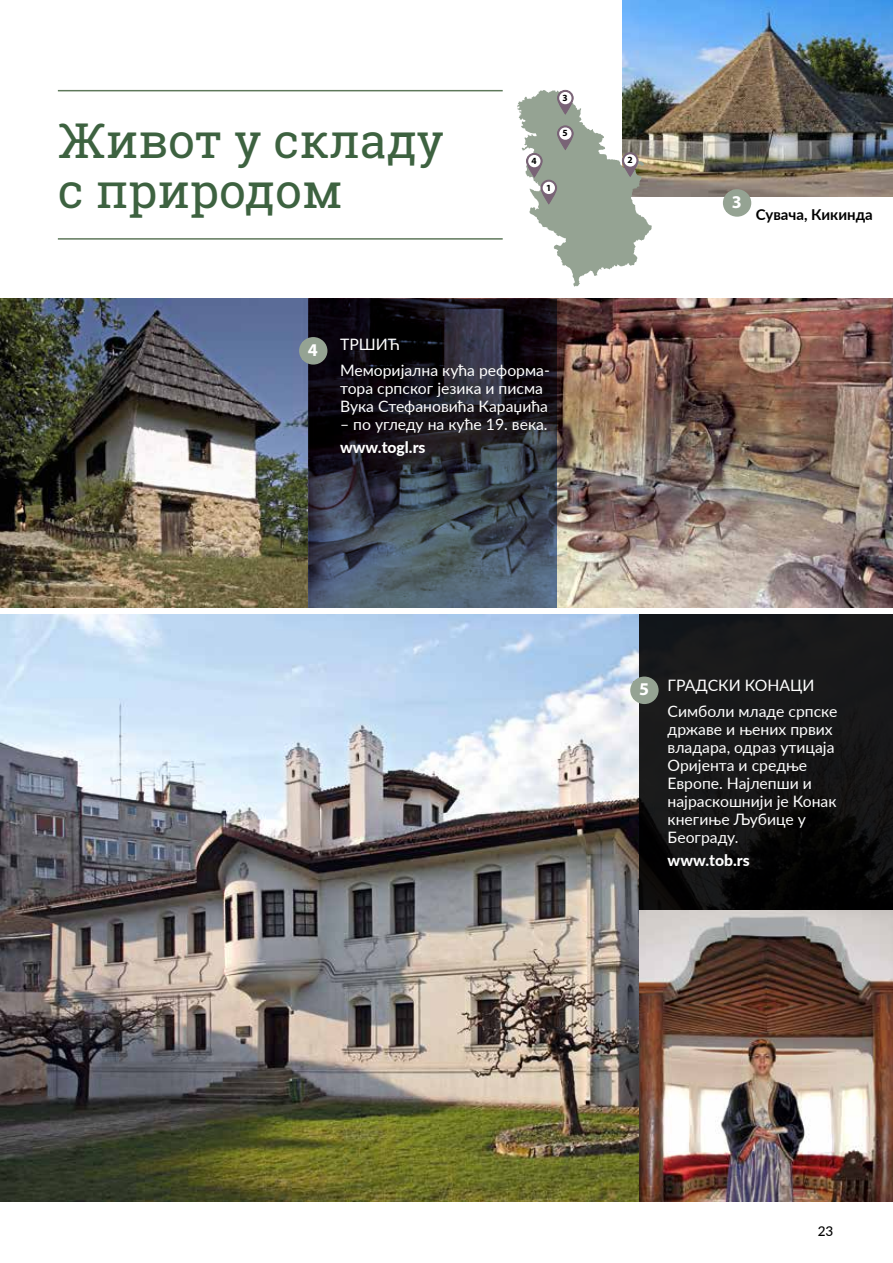
<style>
.page{position:relative;width:893px;height:1263px;background:#fff}
.page>*{position:absolute;margin:0;border:0;box-sizing:border-box;transform-origin:0 0}
.t1{font:48px/49.5px "Roboto Slab";color:#3d6240}
.t2{font:700 18px "Myriad Pro";color:#fff}
.t3{font:15.75px/18px "Lato";color:#fff}
.t4{font:800 15.75px "Lato";color:#fff}
.t5{font:700 15px "Lato";color:#000}
.t6{font:500 13.5px "Lato";color:#000}
.t7{font:700 9.45px "Myriad Pro";color:#000}
</style>
<div class="page">
<img style="left:1px;top:299px;width:892px;height:308px">
<img style="left:622px;top:0;width:271px;height:197px">
<img style="left:0;top:614px;width:639px;height:587px">
<svg style="left:517px;top:90px;width:135px;height:197px"></svg>
<svg style="left:526px;top:153px;width:16px;height:24px"></svg>
<div style="left:526px;top:153px;width:17px;height:24px;border:1px solid #796376;border-radius:8px"></div>
<div style="left:528px;top:155px;width:12px;height:12px;background:#fff;border-radius:50%"></div>
<svg style="left:557px;top:90px;width:16px;height:24px"></svg>
<div style="left:557px;top:90px;width:17px;height:24px;border:1px solid #796376;border-radius:8px"></div>
<div style="left:559px;top:92px;width:12px;height:12px;background:#fff;border-radius:50%"></div>
<svg style="left:557px;top:126px;width:16px;height:23px"></svg>
<div style="left:557px;top:125px;width:17px;height:25px;border:1px solid #796376;border-radius:8px"></div>
<div style="left:559px;top:127px;width:12px;height:13px;background:#fff;border-radius:50%"></div>
<svg style="left:541px;top:180px;width:16px;height:24px"></svg>
<div style="left:540px;top:180px;width:17px;height:24px;border:1px solid #796376;border-radius:8px"></div>
<div style="left:543px;top:182px;width:12px;height:12px;background:#fff;border-radius:50%"></div>
<svg style="left:622px;top:153px;width:16px;height:23px"></svg>
<div style="left:622px;top:152px;width:16px;height:25px;border:1px solid #796376;border-radius:8px"></div>
<div style="left:624px;top:154px;width:12px;height:13px;background:#fff;border-radius:50%"></div>
<hr style="left:58px;top:238px;width:445px;height:2px;background:#5e785b">
<hr style="left:58px;top:90px;width:445px;height:1px;background:#5e785b">
<hr style="left:0;top:0;width:1px;height:804px;background:#5e785b">
<svg style="left:639px;top:614px;width:254px;height:297px;background:#131314"></svg>
<svg style="left:308px;top:299px;width:249px;height:308px;background:#2c303b"></svg>
<img style="left:639px;top:911px;width:254px;height:290px">
<div style="left:723px;top:189px;width:28px;height:28px;background:#95a393;border-radius:50%"></div>
<div style="left:299px;top:337px;width:28px;height:28px;background:#95a393;border-radius:50%"></div>
<div style="left:630px;top:676px;width:29px;height:28px;background:#95a393;border-radius:50%"></div>
<h1 class="t1" style="left:58px;top:116px;width:388px">Живот у складу с природом</h1>
<p class="t7" style="left:532px;top:155px;width:7px">4</p>
<p class="t7" style="left:546px;top:181px;width:7px">1</p>
<p class="t7" style="left:563px;top:92px;width:7px">3</p>
<p class="t7" style="left:563px;top:127px;width:7px">5</p>
<p class="t2" style="left:308px;top:338px;width:11px">4</p>
<p class="t3" style="left:340px;top:330px;width:211px;line-height:26.5px">ТРШИЋ<br>Меморијална кућа реформа-</p>
<p class="t3" style="left:340px;top:379px;width:209px">тора српског језика и писма<br>Вука Стефановића Караџића</p>
<p class="t3" style="left:340px;top:415px;width:209px">– по угледу на куће 19. века.</p>
<p class="t4" style="left:340px;top:435px;width:87px">www.togl.rs</p>
<p class="t7" style="left:627px;top:154px;width:7px">2</p>
<p class="t2" style="left:732px;top:190px;width:11px">3</p>
<p class="t5" style="left:756px;top:203px;width:118px">Сувача, Кикинда</p>
<p class="t2" style="left:639px;top:678px;width:11px">5</p>
<p class="t3" style="left:668px;top:671px;width:171px;line-height:26.5px">ГРАДСКИ КОНАЦИ<br>Симболи младе српске</p>
<p class="t3" style="left:668px;top:720px;width:170px">државе и њених првих владара, одраз утицаја<br>Оријента и средње<br>Европе. Најлепши и најраскошнији је Конак кнегиње Љубице у<br>Београду.</p>
<p class="t4" style="left:668px;top:848px;width:84px">www.tob.rs</p>
<p class="t6" style="left:818px;top:1221px;width:17px">23</p>
</div>
